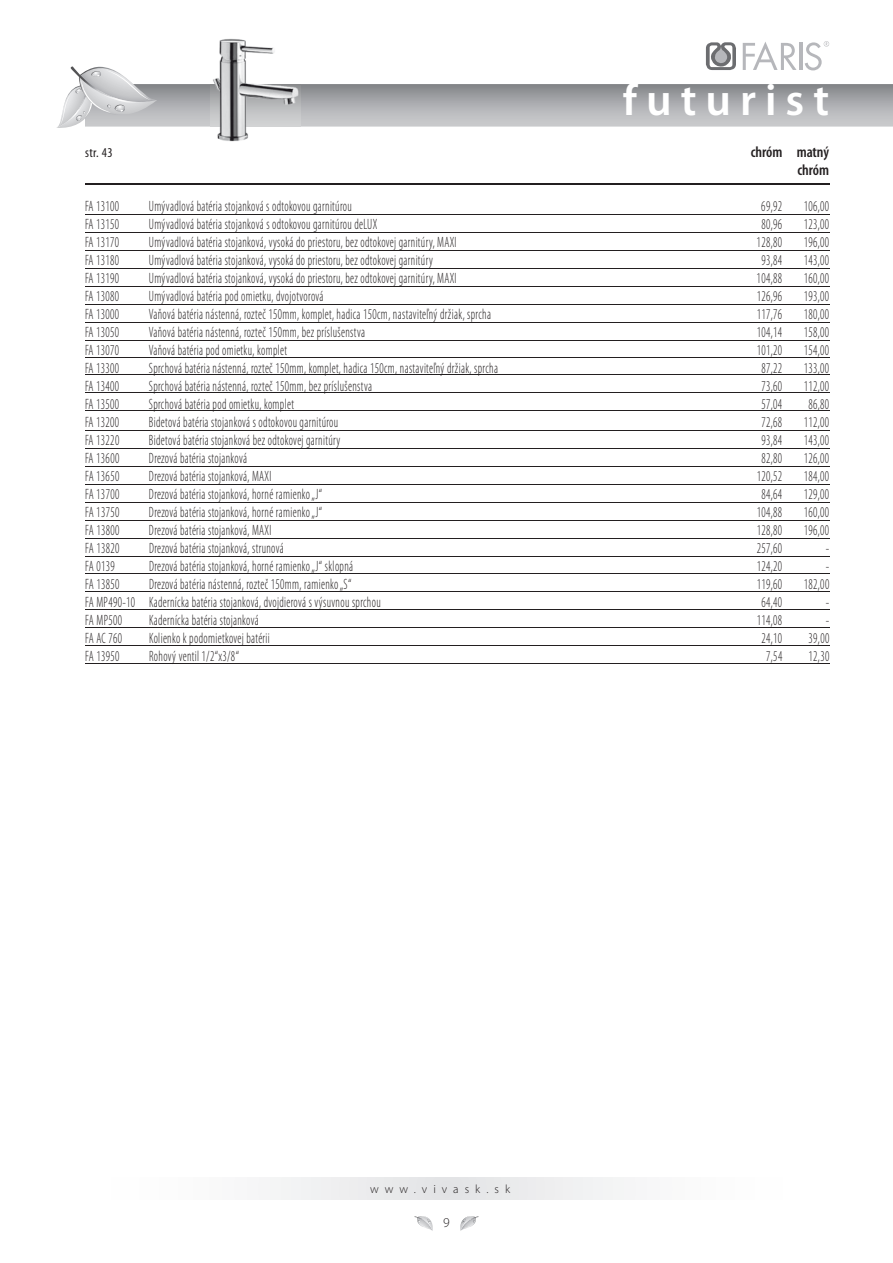
<style>
.page{position:relative;width:893px;height:1263px;background:#fff}
.page>*{position:absolute;margin:0;border:0;box-sizing:border-box;transform-origin:0 0}
.t1{font:600 45px "Myriad Pro";letter-spacing:.2em;color:#fff}
.t2{font:600 condensed 15.3px/18.3px "Myriad Pro";color:#231f20;text-align:right}
.t3{font:300 condensed 15px "Myriad Pro";letter-spacing:.03em;color:#231f20;scale:.8 1}
.t4{font:condensed 13.5px "Myriad Pro";color:#231f20}
.t5{font:300 13.5px "Myriad Pro";color:#231f20}
.t6{font:300 12px "Myriad Pro";letter-spacing:.5em;color:#231f20}
</style>
<div class="page">
<hr style="left:85px;top:183px;width:744px;height:2px;background:#231f20">
<svg style="left:414px;top:1216px;width:19px;height:15px"></svg>
<svg style="left:460px;top:1216px;width:18px;height:15px"></svg>
<svg style="left:270px;top:1178px;width:354px;height:21px"></svg>
<img style="left:217px;top:38px;width:31px;height:104px">
<svg style="left:57px;top:41px;width:836px;height:94px"></svg>
<hr style="left:85px;top:214px;width:744px;height:1px;background:#231f20">
<hr style="left:85px;top:431px;width:744px;height:1px;background:#231f20">
<hr style="left:85px;top:232px;width:744px;height:1px;background:#231f20">
<hr style="left:85px;top:448px;width:744px;height:1px;background:#231f20">
<hr style="left:85px;top:250px;width:744px;height:1px;background:#231f20">
<hr style="left:85px;top:466px;width:744px;height:1px;background:#231f20">
<hr style="left:85px;top:268px;width:744px;height:1px;background:#231f20">
<hr style="left:85px;top:484px;width:744px;height:1px;background:#231f20">
<hr style="left:85px;top:286px;width:744px;height:1px;background:#231f20">
<hr style="left:85px;top:502px;width:744px;height:1px;background:#231f20">
<hr style="left:85px;top:357px;width:744px;height:1px;background:#231f20">
<hr style="left:85px;top:573px;width:744px;height:1px;background:#231f20">
<hr style="left:85px;top:304px;width:744px;height:1px;background:#231f20">
<hr style="left:85px;top:520px;width:744px;height:1px;background:#231f20">
<hr style="left:85px;top:375px;width:744px;height:1px;background:#231f20">
<hr style="left:85px;top:591px;width:744px;height:1px;background:#231f20">
<hr style="left:85px;top:322px;width:744px;height:1px;background:#231f20">
<hr style="left:85px;top:538px;width:744px;height:1px;background:#231f20">
<hr style="left:85px;top:393px;width:744px;height:1px;background:#231f20">
<hr style="left:85px;top:609px;width:744px;height:1px;background:#231f20">
<hr style="left:85px;top:645px;width:744px;height:1px;background:#231f20">
<hr style="left:85px;top:340px;width:744px;height:1px;background:#231f20">
<hr style="left:85px;top:556px;width:744px;height:1px;background:#231f20">
<hr style="left:85px;top:411px;width:744px;height:1px;background:#231f20">
<hr style="left:85px;top:627px;width:744px;height:1px;background:#231f20">
<hr style="left:85px;top:663px;width:744px;height:1px;background:#231f20">
<h1 class="t1" style="left:623px;top:71px;width:208px">futurist</h1>
<p class="t4" style="left:85px;top:144px;width:29px">str. 43</p>
<p class="t2" style="left:751px;top:143px;width:80px">chróm matný chróm</p>
<p class="t3" style="left:85px;top:198px;width:44px">FA 13100</p>
<p class="t3" style="left:149px;top:198px;width:255px">Umývadlová batéria stojanková s odtokovou garnitúrou</p>
<p class="t3" style="left:761px;top:198px;width:27px">69,92</p>
<p class="t3" style="left:804px;top:198px;width:33px">106,00</p>
<p class="t3" style="left:85px;top:216px;width:44px">FA 13150</p>
<p class="t3" style="left:149px;top:216px;width:287px">Umývadlová batéria stojanková s odtokovou garnitúrou deLUX</p>
<p class="t3" style="left:761px;top:216px;width:27px">80,96</p>
<p class="t3" style="left:804px;top:216px;width:33px">123,00</p>
<p class="t3" style="left:85px;top:234px;width:44px">FA 13170</p>
<p class="t3" style="left:149px;top:234px;width:386px">Umývadlová batéria stojanková, vysoká do priestoru, bez odtokovej garnitúry, MAXI</p>
<p class="t3" style="left:757px;top:234px;width:33px">128,80</p>
<p class="t3" style="left:804px;top:234px;width:33px">196,00</p>
<p class="t3" style="left:85px;top:252px;width:44px">FA 13180</p>
<p class="t3" style="left:149px;top:252px;width:356px">Umývadlová batéria stojanková, vysoká do priestoru, bez odtokovej garnitúry</p>
<p class="t3" style="left:761px;top:252px;width:27px">93,84</p>
<p class="t3" style="left:804px;top:252px;width:33px">143,00</p>
<p class="t3" style="left:85px;top:270px;width:44px">FA 13190</p>
<p class="t3" style="left:149px;top:270px;width:386px">Umývadlová batéria stojanková, vysoká do priestoru, bez odtokovej garnitúry, MAXI</p>
<p class="t3" style="left:757px;top:270px;width:33px">104,88</p>
<p class="t3" style="left:804px;top:270px;width:33px">160,00</p>
<p class="t3" style="left:85px;top:288px;width:44px">FA 13080</p>
<p class="t3" style="left:149px;top:288px;width:220px">Umývadlová batéria pod omietku, dvojotvorová</p>
<p class="t3" style="left:757px;top:288px;width:33px">126,96</p>
<p class="t3" style="left:804px;top:288px;width:33px">193,00</p>
<p class="t3" style="left:85px;top:306px;width:44px">FA 13000</p>
<p class="t3" style="left:149px;top:306px;width:429px">Vaňová batéria nástenná, rozteč 150mm, komplet, hadica 150cm, nastaviteľný držiak, sprcha</p>
<p class="t3" style="left:757px;top:306px;width:33px">117,76</p>
<p class="t3" style="left:804px;top:306px;width:33px">180,00</p>
<p class="t3" style="left:85px;top:324px;width:44px">FA 13050</p>
<p class="t3" style="left:149px;top:324px;width:272px">Vaňová batéria nástenná, rozteč 150mm, bez príslušenstva</p>
<p class="t3" style="left:757px;top:324px;width:33px">104,14</p>
<p class="t3" style="left:804px;top:324px;width:33px">158,00</p>
<p class="t3" style="left:85px;top:342px;width:44px">FA 13070</p>
<p class="t3" style="left:149px;top:342px;width:174px">Vaňová batéria pod omietku, komplet</p>
<p class="t3" style="left:757px;top:342px;width:33px">101,20</p>
<p class="t3" style="left:804px;top:342px;width:33px">154,00</p>
<p class="t3" style="left:85px;top:360px;width:44px">FA 13300</p>
<p class="t3" style="left:149px;top:360px;width:438px">Sprchová batéria nástenná, rozteč 150mm, komplet, hadica 150cm, nastaviteľný držiak, sprcha</p>
<p class="t3" style="left:761px;top:360px;width:27px">87,22</p>
<p class="t3" style="left:804px;top:360px;width:33px">133,00</p>
<p class="t3" style="left:85px;top:378px;width:44px">FA 13400</p>
<p class="t3" style="left:149px;top:378px;width:280px">Sprchová batéria nástenná, rozteč 150mm, bez príslušenstva</p>
<p class="t3" style="left:761px;top:378px;width:27px">73,60</p>
<p class="t3" style="left:804px;top:378px;width:33px">112,00</p>
<p class="t3" style="left:85px;top:396px;width:44px">FA 13500</p>
<p class="t3" style="left:149px;top:396px;width:183px">Sprchová batéria pod omietku, komplet</p>
<p class="t3" style="left:761px;top:396px;width:27px">57,04</p>
<p class="t3" style="left:808px;top:396px;width:27px">86,80</p>
<p class="t3" style="left:85px;top:414px;width:44px">FA 13200</p>
<p class="t3" style="left:149px;top:414px;width:238px">Bidetová batéria stojanková s odtokovou garnitúrou</p>
<p class="t3" style="left:761px;top:414px;width:27px">72,68</p>
<p class="t3" style="left:804px;top:414px;width:33px">112,00</p>
<p class="t3" style="left:85px;top:432px;width:44px">FA 13220</p>
<p class="t3" style="left:149px;top:432px;width:241px">Bidetová batéria stojanková bez odtokovej garnitúry</p>
<p class="t3" style="left:761px;top:432px;width:27px">93,84</p>
<p class="t3" style="left:804px;top:432px;width:33px">143,00</p>
<p class="t3" style="left:85px;top:450px;width:44px">FA 13600</p>
<p class="t3" style="left:149px;top:450px;width:124px">Drezová batéria stojanková</p>
<p class="t3" style="left:761px;top:450px;width:27px">82,80</p>
<p class="t3" style="left:804px;top:450px;width:33px">126,00</p>
<p class="t3" style="left:85px;top:468px;width:44px">FA 13650</p>
<p class="t3" style="left:149px;top:468px;width:155px">Drezová batéria stojanková, MAXI</p>
<p class="t3" style="left:757px;top:468px;width:33px">120,52</p>
<p class="t3" style="left:804px;top:468px;width:33px">184,00</p>
<p class="t3" style="left:85px;top:486px;width:44px">FA 13700</p>
<p class="t3" style="left:149px;top:486px;width:218px">Drezová batéria stojanková, horné ramienko „J“</p>
<p class="t3" style="left:761px;top:486px;width:27px">84,64</p>
<p class="t3" style="left:804px;top:486px;width:33px">129,00</p>
<p class="t3" style="left:85px;top:504px;width:44px">FA 13750</p>
<p class="t3" style="left:149px;top:504px;width:218px">Drezová batéria stojanková, horné ramienko „J“</p>
<p class="t3" style="left:757px;top:504px;width:33px">104,88</p>
<p class="t3" style="left:804px;top:504px;width:33px">160,00</p>
<p class="t3" style="left:85px;top:522px;width:44px">FA 13800</p>
<p class="t3" style="left:149px;top:522px;width:155px">Drezová batéria stojanková, MAXI</p>
<p class="t3" style="left:757px;top:522px;width:33px">128,80</p>
<p class="t3" style="left:804px;top:522px;width:33px">196,00</p>
<p class="t3" style="left:85px;top:540px;width:44px">FA 13820</p>
<p class="t3" style="left:149px;top:540px;width:170px">Drezová batéria stojanková, strunová</p>
<p class="t3" style="left:757px;top:540px;width:33px">257,60</p>
<p class="t3" style="left:826px;top:540px;width:6px">-</p>
<p class="t3" style="left:85px;top:558px;width:38px">FA 0139</p>
<p class="t3" style="left:149px;top:558px;width:257px">Drezová batéria stojanková, horné ramienko „J“ sklopná</p>
<p class="t3" style="left:757px;top:558px;width:33px">124,20</p>
<p class="t3" style="left:826px;top:558px;width:6px">-</p>
<p class="t3" style="left:85px;top:576px;width:44px">FA 13850</p>
<p class="t3" style="left:149px;top:576px;width:255px">Drezová batéria nástenná, rozteč 150mm, ramienko „S“</p>
<p class="t3" style="left:757px;top:576px;width:33px">119,60</p>
<p class="t3" style="left:804px;top:576px;width:33px">182,00</p>
<p class="t3" style="left:85px;top:594px;width:371px">FA MP490-10 Kadernícka batéria stojanková, dvojdierová s výsuvnou sprchou</p>
<p class="t3" style="left:761px;top:594px;width:27px">64,40</p>
<p class="t3" style="left:826px;top:594px;width:6px">-</p>
<p class="t3" style="left:85px;top:612px;width:48px">FA MP500</p>
<p class="t3" style="left:149px;top:612px;width:139px">Kadernícka batéria stojanková</p>
<p class="t3" style="left:757px;top:612px;width:33px">114,08</p>
<p class="t3" style="left:826px;top:612px;width:6px">-</p>
<p class="t3" style="left:85px;top:630px;width:48px">FA AC 760</p>
<p class="t3" style="left:149px;top:630px;width:152px">Kolienko k podomietkovej batérii</p>
<p class="t3" style="left:761px;top:630px;width:27px">24,10</p>
<p class="t3" style="left:809px;top:630px;width:27px">39,00</p>
<p class="t3" style="left:85px;top:648px;width:44px">FA 13950</p>
<p class="t3" style="left:149px;top:648px;width:114px">Rohový ventil 1/2“x3/8“</p>
<p class="t3" style="left:766px;top:648px;width:22px">7,54</p>
<p class="t3" style="left:809px;top:648px;width:27px">12,30</p>
<p class="t6" style="left:370px;top:1182px;width:142px">www.vivask.sk</p>
<p class="t5" style="left:443px;top:1215px;width:8px">9</p>
</div>
